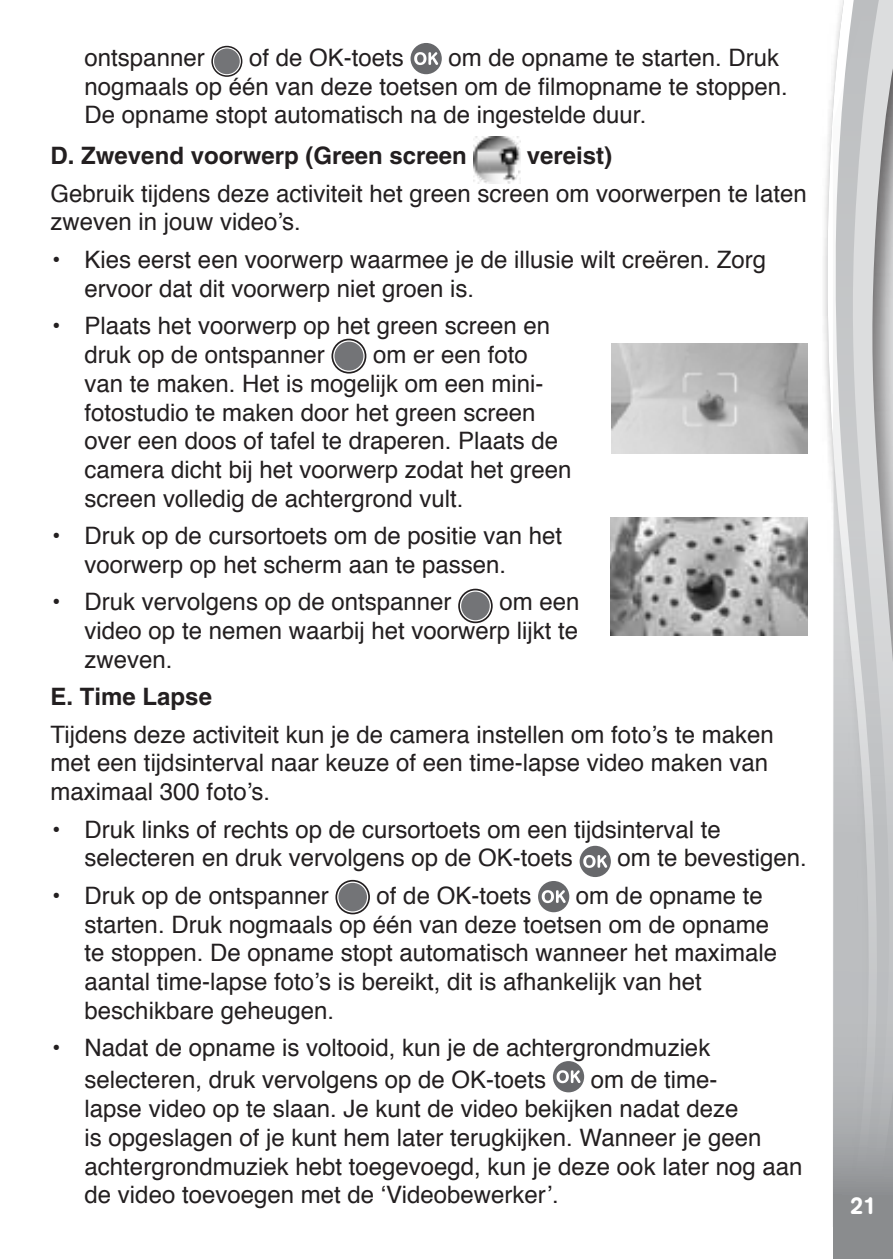
<style>
.page{position:relative;width:893px;height:1259px;background:#fff}
.page>*{position:absolute;margin:0;border:0;box-sizing:border-box;transform-origin:0 0}
.t1{font:24px/28.8px "Helvetica";color:#231f20}
.t2{font:700 24px "Helvetica";color:#231f20}
.t3{font:500 24px "AG Book Rounded";color:#fff}
</style>
<div class="page">
<div style="left:820px;top:0;width:73px;height:1259px;background:#231f20;opacity:.75"></div>
<svg style="left:827px;top:0;width:6px;height:1227px"></svg>
<svg style="left:833px;top:0;width:60px;height:1259px;background:#c2c4c5"></svg>
<div style="left:765px;top:1227px;width:68px;height:32px;background:#fff"></div>
<div style="left:211px;top:46px;width:31px;height:31px;border:2px solid #231f20;border-radius:50%"></div>
<div style="left:214px;top:48px;width:26px;height:26px;background:#737477;border-radius:50%"></div>
<div style="left:410px;top:43px;width:32px;height:31px;background:#67686b;border-radius:50%"></div>
<svg style="left:414px;top:52px;width:24px;height:13px"></svg>
<img style="left:473px;top:137px;width:47px;height:46px">
<div style="left:331px;top:339px;width:35px;height:34px;border:2px solid #231f20;border-radius:50%"></div>
<div style="left:334px;top:342px;width:29px;height:28px;background:#737477;border-radius:50%"></div>
<div style="left:458px;top:589px;width:35px;height:34px;border:2px solid #231f20;border-radius:50%"></div>
<div style="left:461px;top:591px;width:29px;height:29px;background:#737477;border-radius:50%"></div>
<div style="left:580px;top:846px;width:31px;height:31px;background:#67686b;border-radius:50%"></div>
<svg style="left:583px;top:855px;width:24px;height:13px"></svg>
<div style="left:335px;top:880px;width:35px;height:34px;border:2px solid #231f20;border-radius:50%"></div>
<div style="left:338px;top:883px;width:29px;height:28px;background:#737477;border-radius:50%"></div>
<div style="left:538px;top:881px;width:31px;height:31px;background:#67686b;border-radius:50%"></div>
<svg style="left:542px;top:890px;width:24px;height:13px"></svg>
<div style="left:553px;top:1061px;width:31px;height:31px;background:#67686b;border-radius:50%"></div>
<svg style="left:557px;top:1070px;width:23px;height:13px"></svg>
<img style="left:612px;top:343px;width:196px;height:110px">
<img style="left:611px;top:517px;width:197px;height:118px">
<p class="t1" style="left:85px;top:44px;width:122px">ontspanner</p>
<p class="t1" style="left:249px;top:44px;width:156px">of de OK-toets</p>
<p class="t1" style="left:85px;top:44px;width:705px;text-indent:364px">om de opname te starten. Druk nogmaals op één van deze toetsen om de filmopname te stoppen.<br>De opname stopt automatisch na de ingestelde duur.</p>
<p class="t2" style="left:51px;top:141px;width:418px">D. Zwevend voorwerp (Green screen</p>
<p class="t2" style="left:527px;top:141px;width:87px">vereist)</p>
<p class="t1" style="left:51px;top:180px;width:758px">Gebruik tijdens deze activiteit het green screen om voorwerpen te laten zweven in jouw video’s.</p>
<p class="t1" style="left:85px;top:246px;width:683px;text-indent:-34px">• Kies eerst een voorwerp waarmee je de illusie wilt creëren. Zorg ervoor dat dit voorwerp niet groen is.</p>
<p class="t1" style="left:85px;top:312px;width:467px;text-indent:-34px">• Plaats het voorwerp op het green screen en druk op de ontspanner</p>
<p class="t1" style="left:85px;top:341px;width:488px;text-indent:288px">om er een foto van te maken. Het is mogelijk om een mini&shy;fotostudio te maken door het green screen over een doos of tafel te draperen. Plaats de camera dicht bij het voorwerp zodat het green screen volledig de achtergrond vult.</p>
<p class="t1" style="left:85px;top:523px;width:479px;text-indent:-34px">• Druk op de cursortoets om de positie van het voorwerp op het scherm aan te passen.</p>
<p class="t1" style="left:51px;top:589px;width:402px">• Druk vervolgens op de ontspanner</p>
<p class="t1" style="left:85px;top:589px;width:496px;text-align:justify;text-indent:415px">om een video op te nemen waarbij het voorwerp lijkt te zweven.</p>
<p class="t2" style="left:51px;top:682px;width:163px">E. Time Lapse</p>
<p class="t1" style="left:51px;top:721px;width:725px">Tijdens deze activiteit kun je de camera instellen om foto’s te maken met een tijdsinterval naar keuze of een time-lapse video maken van maximaal 300 foto’s.</p>
<p class="t1" style="left:85px;top:816px;width:638px;text-indent:-34px">• Druk links of rechts op de cursortoets om een tijdsinterval te selecteren en druk vervolgens op de OK-toets</p>
<p class="t1" style="left:617px;top:845px;width:191px">om te bevestigen.</p>
<p class="t1" style="left:51px;top:882px;width:280px">• Druk op de ontspanner</p>
<p class="t1" style="left:377px;top:882px;width:156px">of de OK-toets</p>
<p class="t1" style="left:85px;top:882px;width:694px;text-indent:491px">om de opname te starten. Druk nogmaals op één van deze toetsen om de opname te stoppen. De opname stopt automatisch wanneer het maximale aantal time-lapse foto’s is bereikt, dit is afhankelijk van het beschikbare geheugen.</p>
<p class="t1" style="left:85px;top:1033px;width:627px;line-height:31.8px;text-indent:-34px">• Nadat de opname is voltooid, kun je de achtergrondmuziek selecteren, druk vervolgens op de OK-toets</p>
<p class="t1" style="left:85px;top:1066px;width:719px;text-indent:506px">om de time-<br>lapse video op te slaan. Je kunt de video bekijken nadat deze<br>is opgeslagen of je kunt hem later terugkijken. Wanneer je geen achtergrondmuziek hebt toegevoegd, kun je deze ook later nog aan de video toevoegen met de ‘Videobewerker’.</p>
<p class="t3" style="left:850px;top:1191px;width:28px">21</p>
</div>
